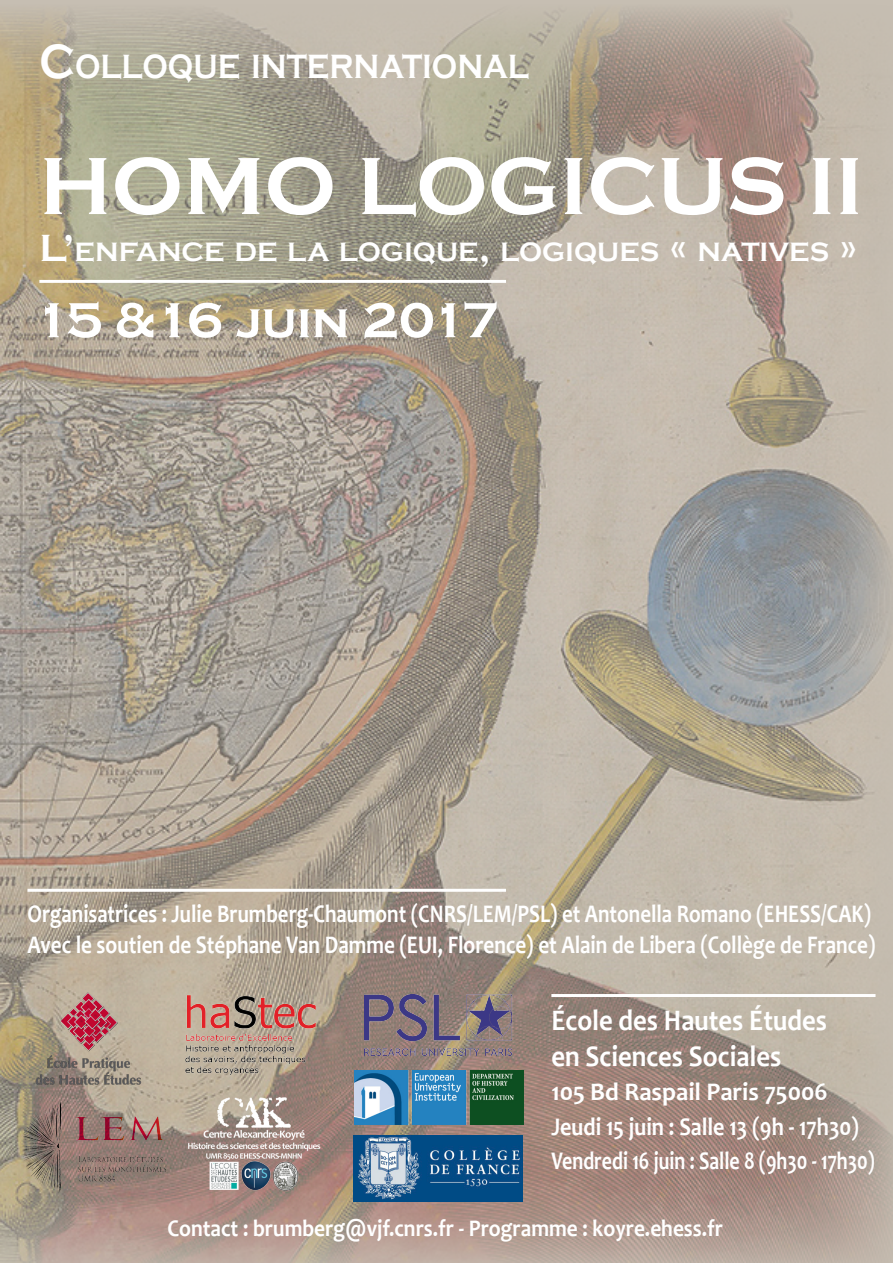
<style>
.page{position:relative;width:893px;height:1263px;background:#fff}
.page>*{position:absolute;margin:0;border:0;box-sizing:border-box;transform-origin:0 0}
.t1{font:700 84px "Copperplate Gothic";color:#fff}
.t2{font:700 51px "Copperplate Gothic";letter-spacing:-.04em;color:#fff}
.t3{font:700 34.65px "Copperplate Gothic";color:#fff;scale:.86 1}
.t4{font:700 30px/36px "Candara";color:#fff;scale:.89 1}
.t5{font:700 27.3px "Copperplate Gothic";color:#fff}
.t6{font:700 25.5px/34.5px "Candara";color:#fff}
.t7{font:700 25.5px "Candara";color:#fff;scale:.82 1}
.t8{font:700 25.5px "Candara";color:#fff;scale:.83 1}
.t9{font:700 24px "Candara";color:#fff;scale:.89 1}
.s1{font-size:49.5px}
.s2{font-size:39px}
</style>
<div class="page">
<img style="left:0;top:4px;width:893px;height:1259px">
<hr style="left:551px;top:994px;width:324px;height:3px;background:#fff">
<hr style="left:27px;top:889px;width:479px;height:3px;background:#fff">
<img style="left:183px;top:994px;width:135px;height:36px">
<img style="left:183px;top:1030px;width:126px;height:49px">
<img style="left:355px;top:1070px;width:168px;height:54px">
<img style="left:353px;top:1136px;width:169px;height:65px">
<img style="left:184px;top:1097px;width:140px;height:94px">
<hr style="left:39px;top:280px;width:467px;height:3px;background:#fff">
<img style="left:22px;top:1100px;width:145px;height:92px">
<img style="left:29px;top:992px;width:118px;height:95px">
<img style="left:365px;top:994px;width:148px;height:61px">
<p class="t3" style="left:39px;top:47px;width:69px"><span class="s1">C</span>OLLO</p>
<p class="t3" style="left:168px;top:47px;width:419px">QUE INTERNATIO NAL</p>
<p class="t1" style="left:39px;top:140px;width:825px">HOMO LOGICUS II</p>
<p class="t5" style="left:39px;top:237px;width:319px"><span class="s2">L’</span>ENFANCE DE LA LOGI</p>
<p class="t5" style="left:413px;top:237px;width:106px">QUE<span class="s2">,</span> LOGI</p>
<p class="t5" style="left:574px;top:237px;width:285px">QUES <span class="s2">«</span> NATIVES <span class="s2">»</span></p>
<p class="t2" style="left:34px;top:292px;width:466px">15 &amp;16 juin 2017</p>
<p class="t7" style="left:27px;top:898px;width:1030px">Organisatrices : Julie Brumberg-Chaumont (CNRS/LEM/PSL) et Antonella Romano (EHESS/CAK)</p>
<p class="t8" style="left:27px;top:928px;width:1023px">Avec le soutien de Stéphane Van Damme (EUI, Florence) et Alain de Libera (Collège de France)</p>
<p class="t4" style="left:551px;top:1001px;width:311px">École des Hautes Études en Sciences Sociales</p>
<p class="t6" style="left:551px;top:1074px;width:325px">105 Bd Raspail Paris 75006<br>Jeudi 15 juin : Salle 13 (9h - 17h30)<br>Vendredi 16 juin : Salle 8 (9h30 - 17h30)</p>
<p class="t9" style="left:167px;top:1213px;width:626px">Contact : brumberg@vjf.cnrs.fr - Programme : koyre.ehess.fr</p>
</div>
